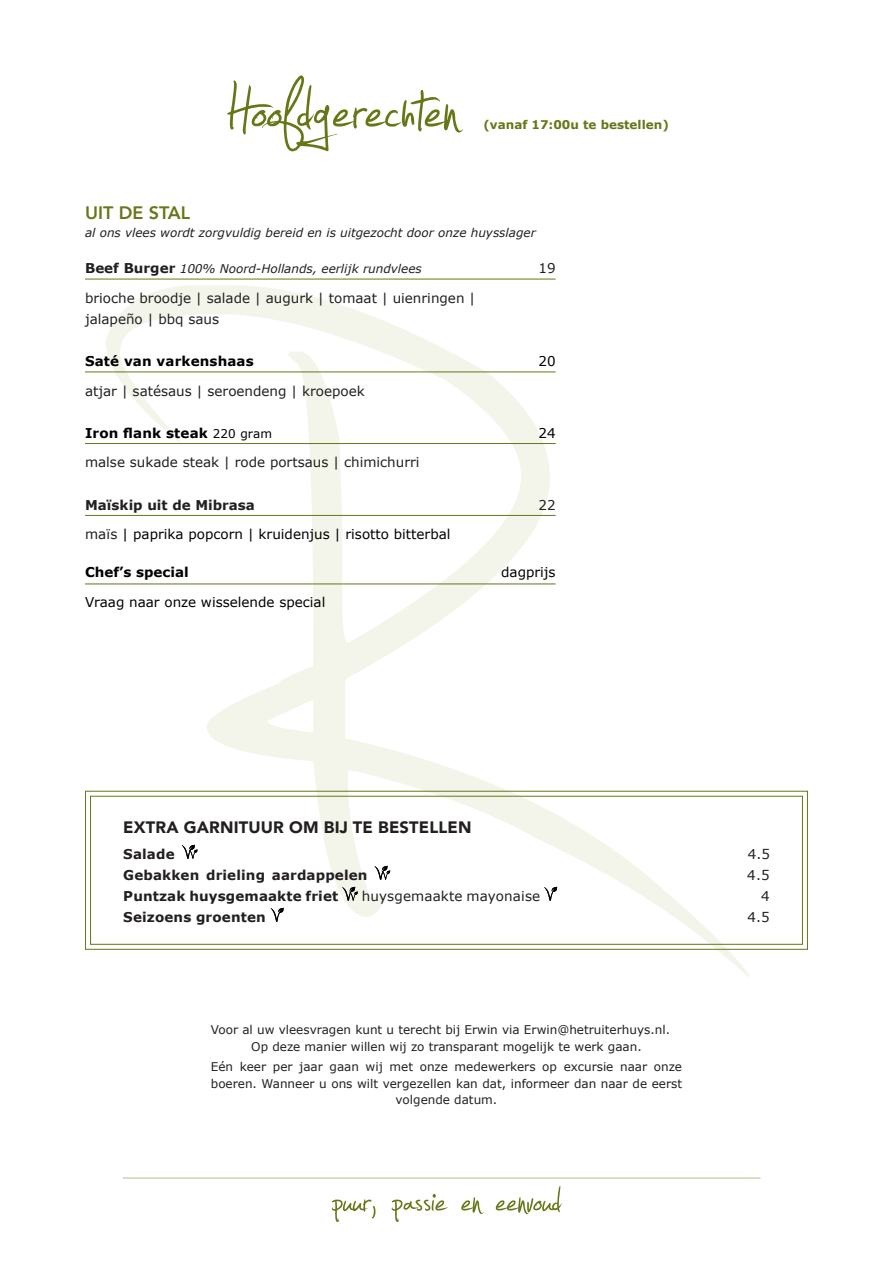
<style>
.page{position:relative;width:893px;height:1263px;background:#fff}
.page>*{position:absolute;margin:0;border:0;box-sizing:border-box;transform-origin:0 0}
.Titel{font:135px "Jellyka Estryas Handwriting";color:#677717}
.t1{font:79.2px "Jellyka Estryas Handwriting";color:#677717}
.t2{font:800 18px "Avenir";color:#677717}
.koptitel{font:900 16.5px "Avenir";letter-spacing:.01em;color:#231f20}
.Body{font:13.5px/21px "Verdana";color:#231f20}
.Body-2{font:700 13.5px "Verdana";letter-spacing:.01em;color:#231f20}
.Body-3{font:13.5px "Verdana";color:#000001}
.Body-4{font:700 13.5px "Verdana";letter-spacing:.01em;color:#000001}
.tussen_haakjes{font:12px/16.5px "Verdana";color:#231f20}
.Body-5{font:italic 12px "Verdana";color:#231f20}
.Titel-2{font:700 12px "Verdana";color:#677717}
.s1{font-weight:700;font-style:normal;font-size:13.5px}
.s2{font-weight:400;font-size:12px}
.s3{color:#231f20}
</style>
<div class="page">
<hr style="left:123px;top:1177px;width:637px;height:1px;background:#bdc497">
<svg style="left:106px;top:285px;width:643px;height:692px"></svg>
<svg style="left:85px;top:790px;width:723px;height:160px"></svg>
<div style="left:90px;top:796px;width:713px;height:149px;border:1px solid #677717"></div>
<hr style="left:85px;top:279px;width:471px;height:1px;background:#677717">
<hr style="left:85px;top:372px;width:471px;height:1px;background:#677717">
<hr style="left:85px;top:443px;width:471px;height:1px;background:#677717">
<hr style="left:85px;top:515px;width:471px;height:1px;background:#677717">
<hr style="left:85px;top:584px;width:471px;height:1px;background:#677717">
<svg style="left:182px;top:845px;width:16px;height:14px"></svg>
<svg style="left:374px;top:866px;width:16px;height:14px"></svg>
<svg style="left:342px;top:887px;width:16px;height:14px"></svg>
<svg style="left:544px;top:887px;width:13px;height:14px"></svg>
<svg style="left:271px;top:908px;width:13px;height:14px"></svg>
<p class="Titel" style="left:224px;top:53px;width:235px">Hoofdgerechten</p>
<p class="Titel-2" style="left:483px;top:117px;width:187px">(vanaf 17:00u te bestellen)</p>
<p class="t2" style="left:85px;top:198px;width:106px">UIT DE STAL</p>
<p class="Body-5" style="left:85px;top:225px;width:452px">al ons vlees wordt zorgvuldig bereid en is uitgezocht door onze huysslager</p>
<p class="Body-5" style="left:85px;top:261px;width:338px"><span class="s1">Beef Burger</span> 100% Noord-Hollands, eerlijk rundvlees</p>
<p class="Body" style="left:538px;top:258px;width:19px">19</p>
<p class="Body" style="left:85px;top:287px;width:392px">brioche broodje | salade | augurk | tomaat | uienringen | jalapeño | bbq saus</p>
<p class="Body-4" style="left:85px;top:352px;width:170px">Saté van varkenshaas</p>
<p class="Body-3" style="left:538px;top:352px;width:19px">20</p>
<p class="Body" style="left:85px;top:380px;width:281px">atjar | satésaus | seroendeng | kroepoek</p>
<p class="Body-4" style="left:85px;top:424px;width:188px">Iron flank steak <span class="s2">220 gram</span></p>
<p class="Body-3" style="left:538px;top:424px;width:19px">24</p>
<p class="Body" style="left:85px;top:452px;width:336px">malse sukade steak | rode portsaus | chimichurri</p>
<p class="Body-2" style="left:85px;top:496px;width:171px">Maïskip uit de Mibrasa</p>
<p class="Body" style="left:538px;top:494px;width:19px">22</p>
<p class="Body-3" style="left:85px;top:525px;width:367px"><span class="s3">maïs</span> | paprika popcorn | kruidenjus | risotto bitterbal</p>
<p class="Body-4" style="left:85px;top:563px;width:105px">Chef’s special</p>
<p class="Body-3" style="left:501px;top:563px;width:56px">dagprijs</p>
<p class="Body-3" style="left:85px;top:593px;width:242px">Vraag naar onze wisselende special</p>
<p class="koptitel" style="left:123px;top:813px;width:350px">EXTRA GARNITUUR OM BIJ TE BESTELLEN</p>
<p class="Body-2" style="left:123px;top:845px;width:53px">Salade</p>
<p class="Body" style="left:748px;top:843px;width:24px">4.5</p>
<p class="Body-2" style="left:123px;top:866px;width:246px">Gebakken drieling aardappelen</p>
<p class="Body" style="left:747px;top:864px;width:24px">4.5</p>
<p class="Body-2" style="left:123px;top:887px;width:216px">Puntzak huysgemaakte friet</p>
<p class="Body" style="left:362px;top:885px;width:180px">huysgemaakte mayonaise</p>
<p class="Body" style="left:761px;top:885px;width:10px">4</p>
<p class="Body-2" style="left:123px;top:908px;width:144px">Seizoens groenten</p>
<p class="Body" style="left:747px;top:906px;width:24px">4.5</p>
<p class="tussen_haakjes" style="left:251px;top:1021px;width:420px;text-indent:-40px">Voor al uw vleesvragen kunt u terecht bij Erwin via Erwin@hetruiterhuys.nl.<br>Op deze manier willen wij zo transparant mogelijk te werk gaan.</p>
<p class="tussen_haakjes" style="left:211px;top:1059px;width:473px;text-align:center">Eén keer per jaar gaan wij met onze medewerkers op excursie naar onze boeren. Wanneer u ons wilt vergezellen kan dat, informeer dan naar de eerst volgende datum.</p>
<h2 class="t1" style="left:332px;top:1167px;width:230px">puur, passie en eenvoud</h2>
</div>
